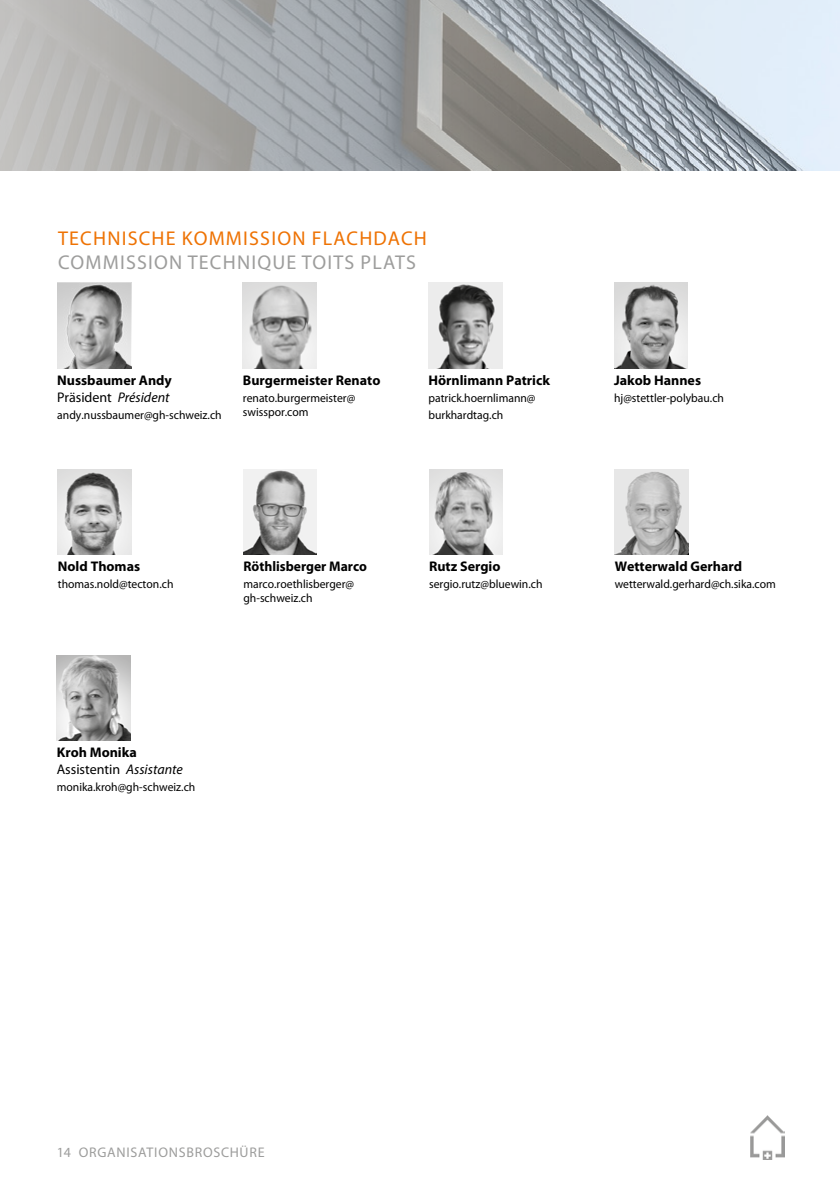
<style>
.page{position:relative;width:840px;height:1191px;background:#fff}
.page>*{position:absolute;margin:0;border:0;box-sizing:border-box;transform-origin:0 0}
.t1{font:20px "Myriad Pro";letter-spacing:.06em;color:#ee7203}
.t2{font:20px "Myriad Pro";letter-spacing:.06em;color:#9d9d9c}
.t3{font:700 14px/17px "Myriad Pro";color:#000}
.t4{font:14px/17px "Myriad Pro";color:#000}
.t5{font:14px "Myriad Pro";letter-spacing:.055em;color:#9d9d9c}
.t6{font:12px/14px "Myriad Pro";color:#000}
.s1{font-weight:400}
.s2{font-weight:400;font-style:italic}
.s3{font-weight:700}
.s4{font-style:italic}
</style>
<div class="page">
<svg style="left:0;top:0;width:839px;height:170px;background:#adb2b5"></svg>
<img style="left:750px;top:1115px;width:34px;height:44px">
<img style="left:57px;top:283px;width:74px;height:85px">
<img style="left:243px;top:283px;width:73px;height:85px">
<img style="left:428px;top:283px;width:74px;height:85px">
<img style="left:614px;top:283px;width:73px;height:85px">
<img style="left:58px;top:469px;width:74px;height:85px">
<img style="left:244px;top:469px;width:72px;height:85px">
<img style="left:429px;top:469px;width:73px;height:85px">
<img style="left:614px;top:469px;width:74px;height:85px">
<img style="left:57px;top:655px;width:73px;height:85px">
<h1 class="t1" style="left:58px;top:226px;width:370px">TECHNISCHE KOMMISSION FLACHDACH</h1>
<h1 class="t2" style="left:58px;top:250px;width:359px">COMMISSION TECHNIQUE TOITS PLATS</h1>
<p class="t3" style="left:57px;top:371px;width:116px">Nussbaumer Andy<br><span class="s1">Präsident</span> <span class="s2">Président</span></p>
<p class="t6" style="left:57px;top:408px;width:166px">andy.nussbaumer@gh-schweiz.ch</p>
<p class="t3" style="left:243px;top:371px;width:139px">Burgermeister Renato</p>
<p class="t6" style="left:243px;top:391px;width:114px">renato.burgermeister@ swisspor.com</p>
<p class="t3" style="left:428px;top:371px;width:123px">Hörnlimann Patrick</p>
<p class="t6" style="left:428px;top:389px;width:108px;line-height:17px">patrick.hoernlimann@ burkhardtag.ch</p>
<p class="t3" style="left:58px;top:557px;width:84px">Nold Thomas</p>
<p class="t6" style="left:58px;top:577px;width:117px">thomas.nold@tecton.ch</p>
<p class="t3" style="left:243px;top:557px;width:125px">Röthlisberger Marco</p>
<p class="t6" style="left:243px;top:577px;width:112px">marco.roethlisberger@ gh-schweiz.ch</p>
<p class="t3" style="left:429px;top:557px;width:73px">Rutz Sergio</p>
<p class="t6" style="left:429px;top:577px;width:115px">sergio.rutz@bluewin.ch</p>
<p class="t4" style="left:57px;top:744px;width:128px"><span class="s3">Kroh Monika<br></span>Assistentin <span class="s4">Assistante</span></p>
<p class="t6" style="left:57px;top:780px;width:140px">monika.kroh@gh-schweiz.ch</p>
<p class="t3" style="left:613px;top:371px;width:88px">Jakob Hannes</p>
<p class="t6" style="left:613px;top:391px;width:111px">hj@stettler-polybau.ch</p>
<p class="t3" style="left:614px;top:557px;width:129px">Wetterwald Gerhard</p>
<p class="t6" style="left:614px;top:577px;width:163px">wetterwald.gerhard@ch.sika.com</p>
<p class="t5" style="left:57px;top:1143px;width:209px">14 ORGANISATIONSBROSCHÜRE</p>
</div>
